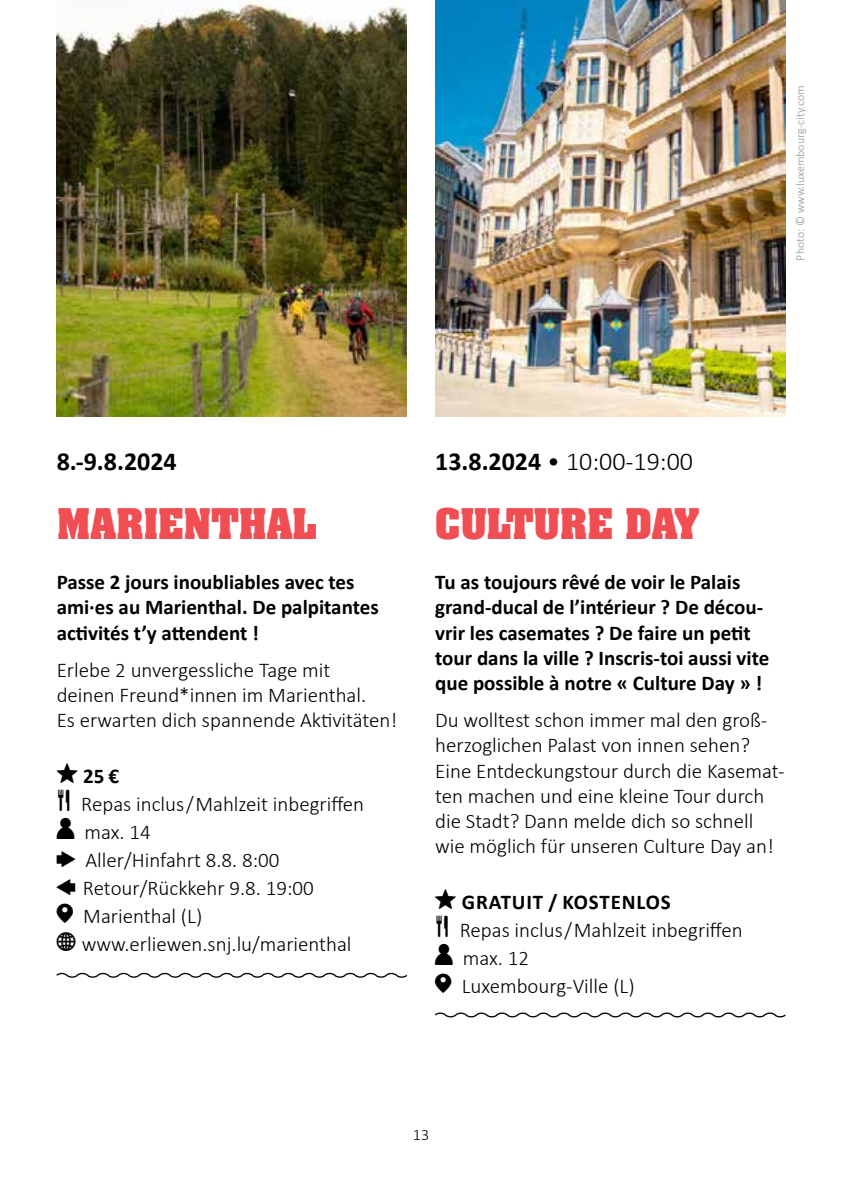
<style>
.page{position:relative;width:842px;height:1191px;background:#fff}
.page>*{position:absolute;margin:0;border:0;box-sizing:border-box;transform-origin:0 0}
.t1{font:700 36px "Aachen Std";color:#f04e53}
.t2{font:300 26px "Calibri";color:#000}
.t3{font:700 26px "Calibri";color:#000}
.t4{font:300 21px/28px "Calibri";color:#000}
.t5{font:700 21px/25.2px "Calibri";color:#000}
.t6{font:300 16px "Calibri";color:#000}
.t7{font:300 12px "Calibri";color:#939598}
.s1{font-family:"Icons South St";font-weight:400;font-size:18px}
.s2{font-weight:700}
.s3{font-family:"Travelcons";font-weight:400}
.s4{font-family:"Icons South St";font-weight:400;font-size:14px}
.s5{font-family:"Icons South St";font-weight:400;font-size:16px}
</style>
<div class="page">
<img style="left:57px;top:0;width:350px;height:417px">
<img style="left:435px;top:0;width:350px;height:417px">
<svg style="left:56px;top:972px;width:352px;height:6px"></svg>
<svg style="left:434px;top:1012px;width:352px;height:6px"></svg>
<p class="t7" style="left:793px;top:260px;width:177px;rotate:-90deg">Photo: © www.luxembourg-city.com</p>
<p class="t3" style="left:57px;top:443px;width:122px">8.-9.8.2024</p>
<h1 class="t1" style="left:57px;top:497px;width:262px">MARIENTHAL</h1>
<p class="t5" style="left:57px;top:569px;width:323px">Passe 2 jours inoubliables avec tes ami·es au Marienthal. De palpitantes activités t’y attendent !</p>
<p class="t4" style="left:57px;top:657px;width:342px;line-height:25.2px">Erlebe 2 unvergessliche Tage mit<br>deinen Freund*innen im Marienthal.<br>Es erwarten dich spannende Aktivitäten!</p>
<p class="t4" style="left:57px;top:762px;width:309px"><span class="s1">W</span> <span class="s2">25 €<br></span><span class="s3">\</span> Repas inclus / Mahlzeit inbegriffen<br><span class="s1">C</span> max. 14<br><span class="s4">S</span> Aller/Hinfahrt 8.8. 8:00<br><span class="s4">T</span> Retour/Rückkehr 9.8. 19:00<br><span class="s1">j</span> Marienthal (L)<br><span class="s5">R</span> www.erliewen.snj.lu/marienthal</p>
<p class="t2" style="left:435px;top:445px;width:259px"><span class="s2">13.8.2024</span> • 10:00-19:00</p>
<h1 class="t1" style="left:435px;top:497px;width:266px">CULTURE DAY</h1>
<p class="t5" style="left:435px;top:569px;width:336px">Tu as toujours rêvé de voir le Palais grand-ducal de l’intérieur ? De décou&shy;vrir les casemates ? De faire un petit tour dans la ville ? Inscris-toi aussi vite que possible à notre « Culture Day » !</p>
<p class="t4" style="left:435px;top:707px;width:351px;line-height:25.2px">Du wolltest schon immer mal den groß&shy;herzoglichen Palast von innen sehen?<br>Eine Entdeckungstour durch die Kasemat&shy;ten machen und eine kleine Tour durch die Stadt? Dann melde dich so schnell wie möglich für unseren Culture Day an!</p>
<p class="t4" style="left:435px;top:888px;width:309px"><span class="s1">W</span> <span class="s2">GRATUIT / KOSTENLOS<br></span><span class="s3">\</span> Repas inclus / Mahlzeit inbegriffen<br><span class="s1">C</span> max. 12<br><span class="s1">j</span> Luxembourg-Ville (L)</p>
<p class="t6" style="left:413px;top:1125px;width:18px">13</p>
</div>
